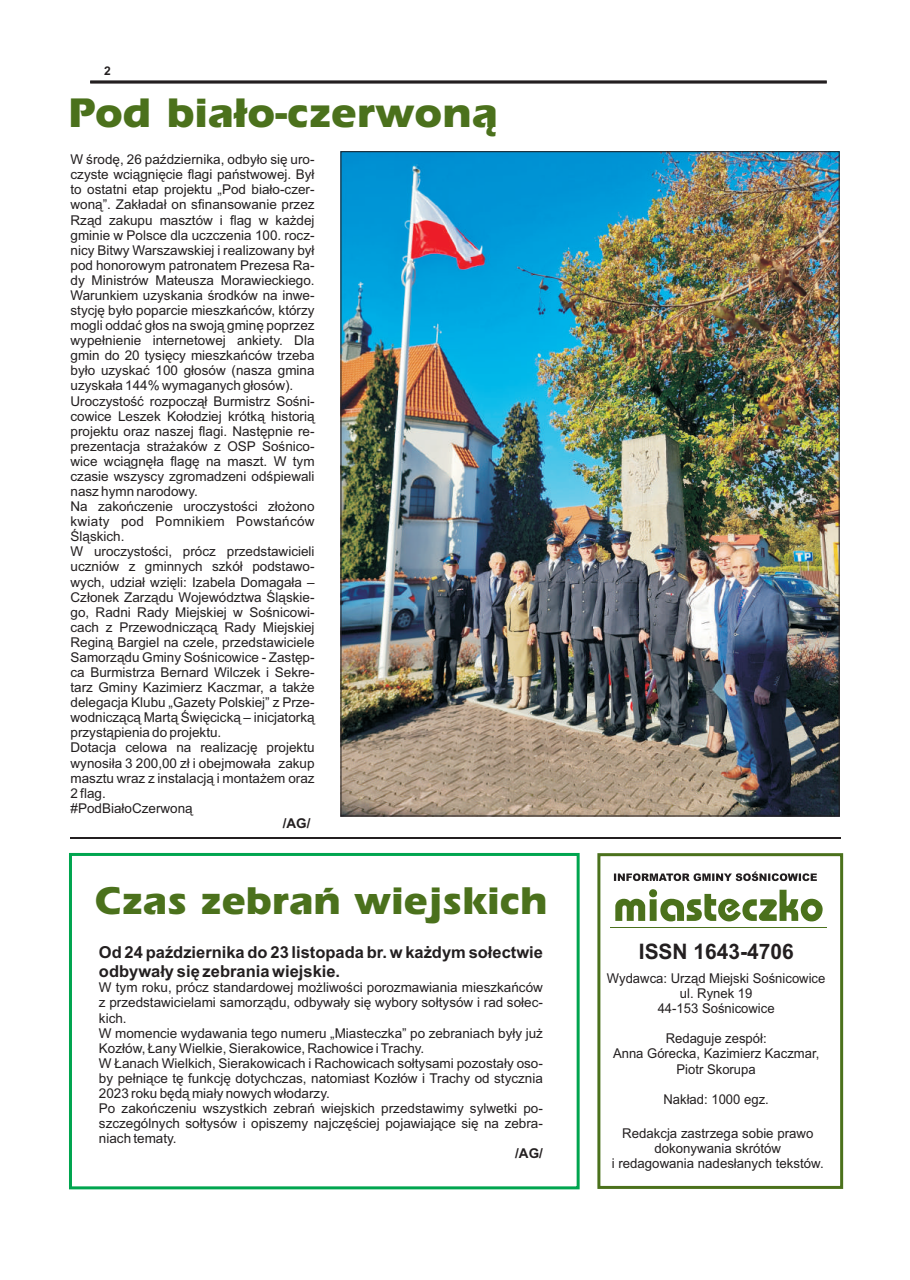
<style>
.page{position:relative;width:910px;height:1280px;background:#fff}
.page>*{position:absolute;margin:0;border:0;box-sizing:border-box;transform-origin:0 0}
.t1{font:700 42.75px "Erie";color:#4b711c}
.t2{font:700 40.05px "Erie";color:#4b711c}
.t3{font:700 21.3px "Arial";color:#231f20}
.t4{font:700 16.5px/18.5px "Arial";color:#231f20}
.t5{font:13.5px/15.1px "Arial";color:#231f20;text-align:center}
.t6{font:700 13.5px "Arial";color:#231f20}
.t7{font:700 12px "Arial";color:#231f20}
</style>
<div class="page">
<hr style="left:90px;top:81px;width:736px;height:2px;background:#231f20">
<div style="left:597px;top:853px;width:246px;height:336px;border:3px solid #4b711c"></div>
<svg style="left:614px;top:871px;width:203px;height:10px"></svg>
<svg style="left:615px;top:889px;width:208px;height:32px"></svg>
<hr style="left:610px;top:928px;width:217px;height:1px;background:#4b711c">
<img style="left:343px;top:154px;width:494px;height:660px">
<hr style="left:70px;top:837px;width:771px;height:2px;background:#231f20">
<div style="left:69px;top:853px;width:511px;height:336px;border:3px solid #00a54f"></div>
<p class="t7" style="left:104px;top:67px;width:8px">2</p>
<h1 class="t1" style="left:68px;top:94px;width:431px">Pod bia³o-czerwon¹</h1>
<p class="t5" style="left:70px;top:153px;width:246px;text-align:left">W œrodê, 26 paŸdziernika, odby³o siê uro&shy;czyste wci¹gniêcie flagi pañstwowej. By³ to ostatni etap projektu „Pod bia³o-czer&shy;won¹”. Zak³ada³ on sfinansowanie przez Rz¹d zakupu masztów i flag w ka¿dej gminie w Polsce dla uczczenia 100. rocz&shy;nicy Bitwy Warszawskiej i realizowany by³ pod honorowym patronatem Prezesa Ra&shy;dy Ministrów Mateusza Morawieckiego.<br>Warunkiem uzyskania œrodków na inwe&shy;stycjê by³o poparcie mieszkañców, którzy mogli oddaæ g³os na swoj¹ gminê poprzez wype³nienie internetowej ankiety. Dla gmin do 20 tysiêcy mieszkañców trzeba by³o uzyskaæ 100 g³osów (nasza gmina uzyska³a 144% wymaganych g³osów).<br>Uroczystoœæ rozpocz¹³ Burmistrz Soœni&shy;cowice Leszek Ko³odziej krótk¹ histori¹ projektu oraz naszej flagi. Nastêpnie re&shy;prezentacja stra¿aków z OSP Soœnico&shy;wice wci¹gnê³a flagê na maszt. W tym czasie wszyscy zgromadzeni odœpiewali nasz hymn narodowy.<br>Na zakoñczenie uroczystoœci z³o¿ono kwiaty pod Pomnikiem Powstañców Œl¹skich.<br>W uroczystoœci, prócz przedstawicieli uczniów z gminnych szkó³ podstawo&shy;wych, udzia³ wziêli: Izabela Domaga³a – Cz³onek Zarz¹du Województwa Œl¹skie&shy;go, Radni Rady Miejskiej w Soœnicowi&shy;cach z Przewodnicz¹c¹ Rady Miejskiej Regin¹ Bargiel na czele, przedstawiciele Samorz¹du Gminy Soœnicowice - Zastêp&shy;ca Burmistrza Bernard Wilczek i Sekre&shy;tarz Gminy Kazimierz Kaczmar, a tak¿e delegacja Klubu „Gazety Polskiej” z Prze&shy;wodnicz¹c¹ Mart¹ Œwiêcick¹ – inicjatork¹ przyst¹pienia do projektu.<br>Dotacja celowa na realizacjê projektu wynosi³a 3 200,00 z³ i obejmowa³a zakup masztu wraz z instalacj¹ i monta¿em oraz 2 flag.<br>#PodBia³oCzerwon¹</p>
<p class="t6" style="left:283px;top:818px;width:29px">/AG/</p>
<h2 class="t2" style="left:95px;top:883px;width:454px">Czas zebrañ wiejskich</h2>
<p class="t4" style="left:99px;top:945px;width:445px">Od 24 paŸdziernika do 23 listopada br. w ka¿dym so³ectwie odbywa³y siê zebrania wiejskie.</p>
<p class="t5" style="left:99px;top:981px;width:445px;text-align:left">W tym roku, prócz standardowej mo¿liwoœci porozmawiania mieszkañców z przedstawicielami samorz¹du, odbywa³y siê wybory so³tysów i rad so³ec&shy;kich.<br>W momencie wydawania tego numeru „Miasteczka” po zebraniach by³y ju¿ Koz³ów, £any Wielkie, Sierakowice, Rachowice i Trachy.<br>W £anach Wielkich, Sierakowicach i Rachowicach so³tysami pozosta³y oso&shy;by pe³ni¹ce tê funkcjê dotychczas, natomiast Koz³ów i Trachy od stycznia 2023 roku bêd¹ mia³y nowych w³odarzy.<br>Po zakoñczeniu wszystkich zebrañ wiejskich przedstawimy sylwetki po&shy;szczególnych so³tysów i opiszemy najczêœciej pojawiaj¹ce siê na zebra&shy;niach tematy.</p>
<p class="t6" style="left:515px;top:1148px;width:29px">/AG/</p>
<h3 class="t3" style="left:639px;top:943px;width:156px">ISSN 1643-4706</h3>
<p class="t5" style="left:607px;top:972px;width:220px">Wydawca: Urz¹d Miejski Soœnicowice ul. Rynek 19<br>44-153 Soœnicowice</p>
<p class="t5" style="left:613px;top:1032px;width:208px">Redaguje zespó³:<br>Anna Górecka, Kazimierz Kaczmar,<br>Piotr Skorupa</p>
<p class="t5" style="left:663px;top:1092px;width:107px">Nak³ad: 1000 egz.</p>
<p class="t5" style="left:612px;top:1126px;width:213px">Redakcja zastrzega sobie prawo dokonywania skrótów<br>i redagowania nades³anych tekstów.</p>
</div>
